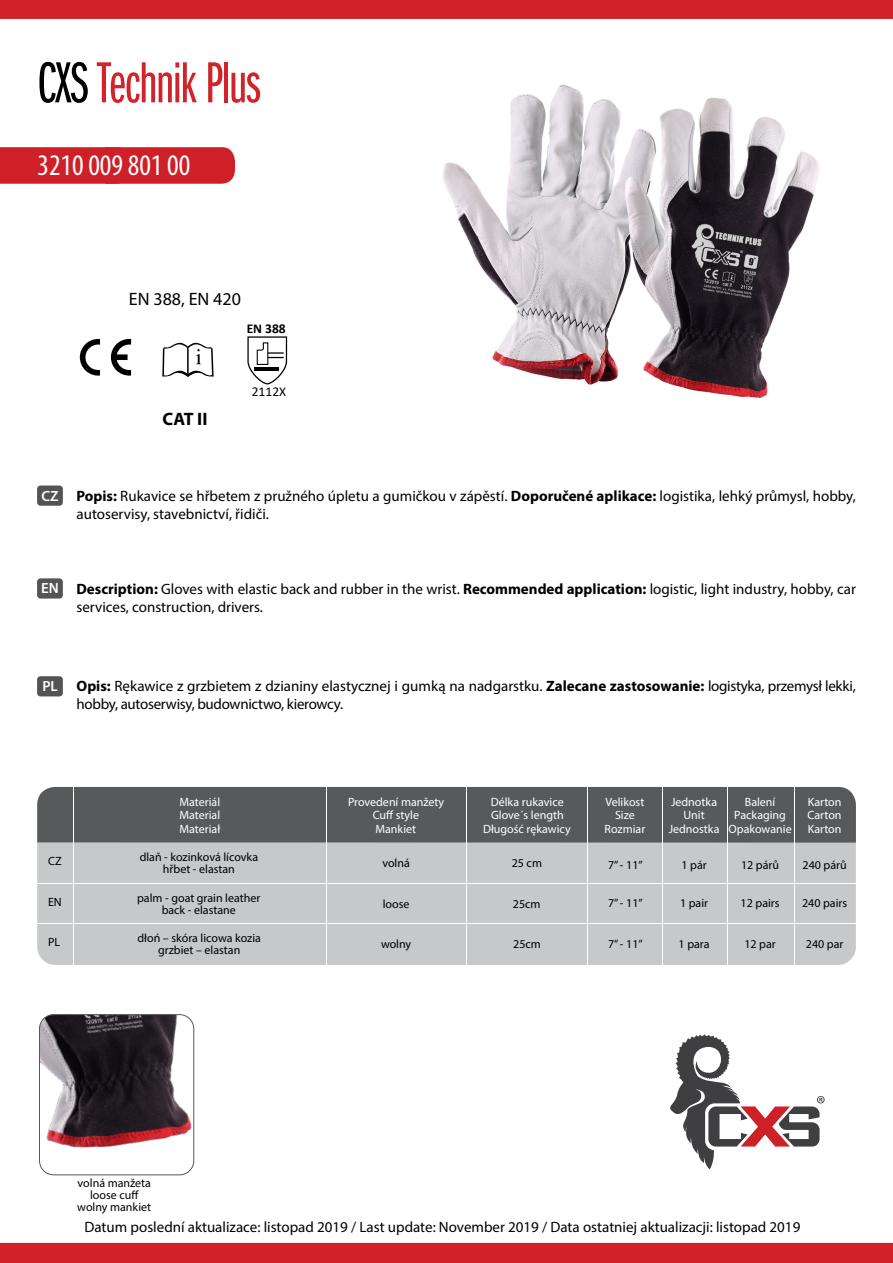
<style>
.page{position:relative;width:893px;height:1263px;background:#fff}
.page>*{position:absolute;margin:0;border:0;box-sizing:border-box;transform-origin:0 0}
.t1{font:60px "Franklin Got Itc DOT Boo Ext Com";letter-spacing:-.01em;color:#d2232a}
.t2{font:condensed 30px "Myriad Pro";color:#fff}
.t3{font:18px "Myriad Pro";color:#000}
.t4{font:700 18px "Myriad Pro";color:#000}
.t5{font:15px/18px "Myriad Pro";color:#000}
.t6{font:600 14.85px "Myriad Pro";color:#fff}
.t7{font:13.5px "Calibri";color:#000}
.t8{font:700 13.5px "Calibri";color:#000}
.t9{font:12px/12px "Myriad Pro";color:#000;text-align:center}
.t10{font:12px "Myriad Pro";color:#fff}
.s1{color:#000}
.s2{font-weight:700}
</style>
<div class="page">
<div style="left:0;top:147px;width:235px;height:37px;background:#cf2027"></div>
<img style="left:443px;top:84px;width:376px;height:314px">
<img style="left:39px;top:1015px;width:155px;height:160px">
<div style="left:39px;top:1014px;width:155px;height:161px;border:1px solid #58595b;border-radius:14px"></div>
<svg style="left:670px;top:1034px;width:155px;height:135px"></svg>
<div style="left:37px;top:485px;width:26px;height:21px;background:#545456;border-radius:3px"></div>
<div style="left:37px;top:578px;width:26px;height:21px;background:#545456;border-radius:3px"></div>
<div style="left:37px;top:676px;width:26px;height:20px;background:#545456;border-radius:3px"></div>
<div style="left:0;top:0;width:893px;height:19px;background:#d2232a"></div>
<div style="left:0;top:1243px;width:893px;height:20px;background:#d2232a"></div>
<svg style="left:162px;top:342px;width:52px;height:35px"></svg>
<svg style="left:80px;top:339px;width:20px;height:37px"></svg>
<svg style="left:111px;top:339px;width:20px;height:37px"></svg>
<svg style="left:247px;top:336px;width:40px;height:48px"></svg>
<div style="left:37px;top:787px;width:819px;height:178px;background:#c7c8ca;border-radius:18px"></div>
<div style="left:37px;top:787px;width:819px;height:55px;background:#58595b"></div>
<hr style="left:73px;top:787px;width:1px;height:178px;background:#fff">
<hr style="left:37px;top:923px;width:819px;height:1px;background:#fff">
<hr style="left:37px;top:883px;width:819px;height:1px;background:#fff">
<hr style="left:794px;top:787px;width:1px;height:178px;background:#fff">
<hr style="left:727px;top:787px;width:1px;height:178px;background:#fff">
<hr style="left:662px;top:787px;width:1px;height:178px;background:#fff">
<hr style="left:587px;top:787px;width:1px;height:178px;background:#fff">
<hr style="left:326px;top:787px;width:1px;height:178px;background:#fff">
<hr style="left:466px;top:787px;width:1px;height:178px;background:#fff">
<h1 class="t1" style="left:37px;top:51px;width:225px"><span class="s1">CXS</span> Technik Plus</h1>
<h2 class="t2" style="left:38px;top:147px;width:154px">3210 009 801 00</h2>
<p class="t3" style="left:129px;top:288px;width:113px">EN 388, EN 420</p>
<p class="t8" style="left:247px;top:319px;width:41px">EN 388</p>
<p class="t4" style="left:163px;top:407px;width:46px">CAT II</p>
<p class="t7" style="left:252px;top:382px;width:36px">2112X</p>
<p class="t6" style="left:42px;top:486px;width:19px">CZ</p>
<p class="t5" style="left:77px;top:486px;width:781px"><span class="s2">Popis:</span> Rukavice se hřbetem z pružného úpletu a gumičkou v zápěstí. <span class="s2">Doporučené aplikace:</span> logistika, lehký průmysl, hobby, autoservisy, stavebnictví, řidiči.</p>
<p class="t6" style="left:41px;top:579px;width:19px">EN</p>
<p class="t5" style="left:77px;top:579px;width:781px"><span class="s2">Description:</span> Gloves with elastic back and rubber in the wrist. <span class="s2">Recommended application:</span> logistic, light industry, hobby, car services, construction, drivers.</p>
<p class="t6" style="left:42px;top:677px;width:17px">PL</p>
<p class="t5" style="left:77px;top:677px;width:781px"><span class="s2">Opis:</span> Rękawice z grzbietem z dzianiny elastycznej i gumką na nadgarstku. <span class="s2">Zalecane zastosowanie:</span> logistyka, przemysł lekki, hobby, autoserwisy, budownictwo, kierowcy.</p>
<p class="t10" style="left:179px;top:794px;width:42px">Materiál</p>
<p class="t10" style="left:179px;top:808px;width:42px">Material</p>
<p class="t10" style="left:179px;top:822px;width:42px">Materiał</p>
<p class="t10" style="left:348px;top:794px;width:98px">Provedení manžety</p>
<p class="t10" style="left:375px;top:821px;width:42px">Mankiet</p>
<p class="t10" style="left:373px;top:808px;width:48px">Cuff style</p>
<p class="t10" style="left:491px;top:794px;width:75px">Délka rukavice</p>
<p class="t10" style="left:483px;top:821px;width:89px">Długość rękawicy</p>
<p class="t10" style="left:491px;top:808px;width:74px">Glove´s length</p>
<p class="t10" style="left:605px;top:794px;width:40px">Velikost</p>
<p class="t10" style="left:605px;top:821px;width:42px">Rozmiar</p>
<p class="t10" style="left:615px;top:808px;width:21px">Size</p>
<p class="t10" style="left:671px;top:794px;width:48px">Jednotka</p>
<p class="t10" style="left:669px;top:821px;width:52px">Jednostka</p>
<p class="t10" style="left:683px;top:808px;width:23px">Unit</p>
<p class="t10" style="left:745px;top:794px;width:32px">Balení</p>
<p class="t10" style="left:729px;top:821px;width:65px">Opakowanie</p>
<p class="t10" style="left:734px;top:808px;width:53px">Packaging</p>
<p class="t10" style="left:808px;top:794px;width:35px">Karton</p>
<p class="t10" style="left:808px;top:821px;width:35px">Karton</p>
<p class="t10" style="left:808px;top:808px;width:36px">Carton</p>
<p class="t9" style="left:48px;top:855px;width:15px">CZ</p>
<p class="t9" style="left:140px;top:851px;width:120px">dlaň - kozinková lícovka hřbet - elastan</p>
<p class="t9" style="left:382px;top:857px;width:29px">volná</p>
<p class="t9" style="left:512px;top:857px;width:32px">25 cm</p>
<p class="t9" style="left:608px;top:859px;width:36px">7” - 11”</p>
<p class="t9" style="left:681px;top:859px;width:27px">1 pár</p>
<p class="t9" style="left:741px;top:859px;width:40px">12 párů</p>
<p class="t9" style="left:802px;top:859px;width:46px">240 párů</p>
<p class="t9" style="left:48px;top:896px;width:15px">EN</p>
<p class="t9" style="left:137px;top:891px;width:125px">palm - goat grain leather back - elastane</p>
<p class="t9" style="left:383px;top:897px;width:28px">loose</p>
<p class="t9" style="left:513px;top:897px;width:29px">25cm</p>
<p class="t9" style="left:608px;top:897px;width:36px">7” - 11”</p>
<p class="t9" style="left:680px;top:897px;width:30px">1 pair</p>
<p class="t9" style="left:741px;top:897px;width:40px">12 pairs</p>
<p class="t9" style="left:802px;top:897px;width:47px">240 pairs</p>
<p class="t9" style="left:48px;top:936px;width:14px">PL</p>
<p class="t9" style="left:137px;top:932px;width:125px">dłoń – skóra licowa kozia grzbiet – elastan</p>
<p class="t9" style="left:381px;top:938px;width:32px">wolny</p>
<p class="t9" style="left:513px;top:938px;width:29px">25cm</p>
<p class="t9" style="left:608px;top:938px;width:36px">7” - 11”</p>
<p class="t9" style="left:679px;top:938px;width:32px">1 para</p>
<p class="t9" style="left:744px;top:938px;width:33px">12 par</p>
<p class="t9" style="left:806px;top:938px;width:39px">240 par</p>
<p class="t9" style="left:77px;top:1177px;width:75px">volná manžeta loose cuff wolny mankiet</p>
<p class="t5" style="left:84px;top:1218px;width:717px">Datum poslední aktualizace: listopad 2019 / Last update: November 2019 / Data ostatniej aktualizacji: listopad 2019</p>
</div>
